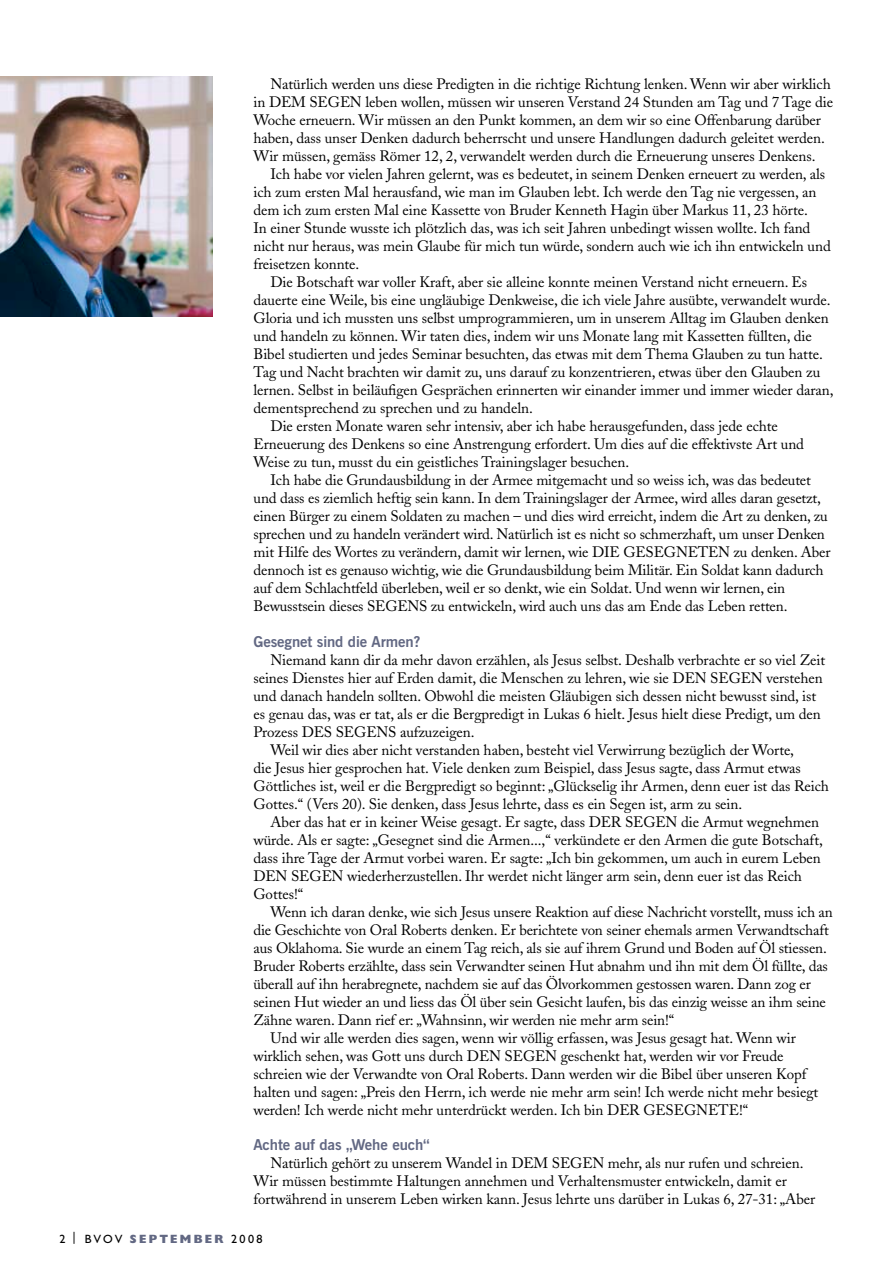
<style>
.page{position:relative;width:893px;height:1263px;background:#fff}
.page>*{position:absolute;margin:0;border:0;box-sizing:border-box;transform-origin:0 0}
.t1{font:15px/18px "Adobe Caslon";letter-spacing:-.005em;color:#000}
.t2{font:700 15px "News Gothic BT";letter-spacing:-.005em;color:#626883}
.t3{font:12px "Humanist 521 BT";letter-spacing:.18em;color:#000}
.s1{font-weight:800;color:#626883}
</style>
<div class="page">
<img style="left:0;top:77px;width:213px;height:240px">
<p class="t1" style="left:253px;top:75px;width:581px;text-indent:17px">Natürlich werden uns diese Predigten in die richtige Richtung lenken. Wenn wir aber wirklich in DEM SEGEN leben wollen, müssen wir unseren Verstand 24 Stunden am Tag und 7 Tage die Woche erneuern. Wir müssen an den Punkt kommen, an dem wir so eine Offenbarung darüber haben, dass unser Denken dadurch beherrscht und unsere Handlungen dadurch geleitet werden.<br>Wir müssen, gemäss Römer 12, 2, verwandelt werden durch die Erneuerung unseres Denkens.</p>
<p class="t1" style="left:270px;top:165px;width:556px">Ich habe vor vielen Jahren gelernt, was es bedeutet, in seinem Denken erneuert zu werden, als</p>
<p class="t1" style="left:253px;top:183px;width:564px">ich zum ersten Mal herausfand, wie man im Glauben lebt. Ich werde den Tag nie vergessen, an</p>
<p class="t1" style="left:253px;top:201px;width:556px">dem ich zum ersten Mal eine Kassette von Bruder Kenneth Hagin über Markus 11, 23 hörte.</p>
<p class="t1" style="left:253px;top:219px;width:558px">In einer Stunde wusste ich plötzlich das, was ich seit Jahren unbedingt wissen wollte. Ich fand</p>
<p class="t1" style="left:253px;top:237px;width:579px">nicht nur heraus, was mein Glaube für mich tun würde, sondern auch wie ich ihn entwickeln und</p>
<p class="t1" style="left:253px;top:255px;width:107px">freisetzen konnte.</p>
<p class="t1" style="left:270px;top:273px;width:538px">Die Botschaft war voller Kraft, aber sie alleine konnte meinen Verstand nicht erneuern. Es</p>
<p class="t1" style="left:253px;top:291px;width:579px">dauerte eine Weile, bis eine ungläubige Denkweise, die ich viele Jahre ausübte, verwandelt wurde.</p>
<p class="t1" style="left:253px;top:309px;width:577px">Gloria und ich mussten uns selbst umprogrammieren, um in unserem Alltag im Glauben denken</p>
<p class="t1" style="left:253px;top:327px;width:560px">und handeln zu können. Wir taten dies, indem wir uns Monate lang mit Kassetten füllten, die</p>
<p class="t1" style="left:253px;top:345px;width:571px">Bibel studierten und jedes Seminar besuchten, das etwas mit dem Thema Glauben zu tun hatte.</p>
<p class="t1" style="left:254px;top:363px;width:568px">Tag und Nacht brachten wir damit zu, uns darauf zu konzentrieren, etwas über den Glauben zu</p>
<p class="t1" style="left:254px;top:381px;width:582px">lernen. Selbst in beiläufigen Gesprächen erinnerten wir einander immer und immer wieder daran,</p>
<p class="t1" style="left:254px;top:399px;width:281px">dementsprechend zu sprechen und zu handeln.</p>
<p class="t1" style="left:271px;top:417px;width:509px">Die ersten Monate waren sehr intensiv, aber ich habe herausgefunden, dass jede echte</p>
<p class="t1" style="left:254px;top:435px;width:552px">Erneuerung des Denkens so eine Anstrengung erfordert. Um dies auf die effektivste Art und</p>
<p class="t1" style="left:254px;top:453px;width:377px">Weise zu tun, musst du ein geistliches Trainingslager besuchen.</p>
<p class="t1" style="left:271px;top:471px;width:542px">Ich habe die Grundausbildung in der Armee mitgemacht und so weiss ich, was das bedeutet</p>
<p class="t1" style="left:254px;top:489px;width:569px">und dass es ziemlich heftig sein kann. In dem Trainingslager der Armee, wird alles daran gesetzt,</p>
<p class="t1" style="left:254px;top:507px;width:576px">einen Bürger zu einem Soldaten zu machen – und dies wird erreicht, indem die Art zu denken, zu</p>
<p class="t1" style="left:254px;top:525px;width:573px">sprechen und zu handeln verändert wird. Natürlich ist es nicht so schmerzhaft, um unser Denken</p>
<p class="t1" style="left:254px;top:543px;width:578px">mit Hilfe des Wortes zu verändern, damit wir lernen, wie DIE GESEGNETEN zu denken. Aber</p>
<p class="t1" style="left:254px;top:561px;width:572px">dennoch ist es genauso wichtig, wie die Grundausbildung beim Militär. Ein Soldat kann dadurch</p>
<p class="t1" style="left:254px;top:579px;width:533px">auf dem Schlachtfeld überleben, weil er so denkt, wie ein Soldat. Und wenn wir lernen, ein</p>
<p class="t1" style="left:254px;top:597px;width:535px">Bewusstsein dieses SEGENS zu entwickeln, wird auch uns das am Ende das Leben retten.</p>
<p class="t2" style="left:253px;top:632px;width:168px">Gesegnet sind die Armen?</p>
<p class="t1" style="left:270px;top:651px;width:556px">Niemand kann dir da mehr davon erzählen, als Jesus selbst. Deshalb verbrachte er so viel Zeit</p>
<p class="t1" style="left:253px;top:669px;width:571px">seines Dienstes hier auf Erden damit, die Menschen zu lehren, wie sie DEN SEGEN verstehen</p>
<p class="t1" style="left:253px;top:687px;width:564px">und danach handeln sollten. Obwohl die meisten Gläubigen sich dessen nicht bewusst sind, ist</p>
<p class="t1" style="left:253px;top:705px;width:569px">es genau das, was er tat, als er die Bergpredigt in Lukas 6 hielt. Jesus hielt diese Predigt, um den</p>
<p class="t1" style="left:253px;top:723px;width:223px">Prozess DES SEGENS aufzuzeigen.</p>
<p class="t1" style="left:270px;top:741px;width:525px">Weil wir dies aber nicht verstanden haben, besteht viel Verwirrung bezüglich der Worte,</p>
<p class="t1" style="left:253px;top:759px;width:549px">die Jesus hier gesprochen hat. Viele denken zum Beispiel, dass Jesus sagte, dass Armut etwas</p>
<p class="t1" style="left:253px;top:777px;width:577px">Göttliches ist, weil er die Bergpredigt so beginnt: „Glückselig ihr Armen, denn euer ist das Reich</p>
<p class="t1" style="left:253px;top:795px;width:490px">Gottes.“ (Vers 20). Sie denken, dass Jesus lehrte, dass es ein Segen ist, arm zu sein.</p>
<p class="t1" style="left:270px;top:813px;width:550px">Aber das hat er in keiner Weise gesagt. Er sagte, dass DER SEGEN die Armut wegnehmen</p>
<p class="t1" style="left:253px;top:831px;width:571px">würde. Als er sagte: „Gesegnet sind die Armen...,“ verkündete er den Armen die gute Botschaft,</p>
<p class="t1" style="left:253px;top:849px;width:569px">dass ihre Tage der Armut vorbei waren. Er sagte: „Ich bin gekommen, um auch in eurem Leben</p>
<p class="t1" style="left:253px;top:867px;width:550px">DEN SEGEN wiederherzustellen. Ihr werdet nicht länger arm sein, denn euer ist das Reich</p>
<p class="t1" style="left:253px;top:885px;width:51px">Gottes!“</p>
<p class="t1" style="left:270px;top:903px;width:564px">Wenn ich daran denke, wie sich Jesus unsere Reaktion auf diese Nachricht vorstellt, muss ich an</p>
<p class="t1" style="left:253px;top:921px;width:577px">die Geschichte von Oral Roberts denken. Er berichtete von seiner ehemals armen Verwandtschaft</p>
<p class="t1" style="left:253px;top:939px;width:575px">aus Oklahoma. Sie wurde an einem Tag reich, als sie auf ihrem Grund und Boden auf Öl stiessen.</p>
<p class="t1" style="left:253px;top:957px;width:576px">Bruder Roberts erzählte, dass sein Verwandter seinen Hut abnahm und ihn mit dem Öl füllte, das</p>
<p class="t1" style="left:253px;top:975px;width:559px">überall auf ihn herabregnete, nachdem sie auf das Ölvorkommen gestossen waren. Dann zog er</p>
<p class="t1" style="left:253px;top:993px;width:574px">seinen Hut wieder an und liess das Öl über sein Gesicht laufen, bis das einzig weisse an ihm seine</p>
<p class="t1" style="left:253px;top:1011px;width:422px">Zähne waren. Dann rief er: „Wahnsinn, wir werden nie mehr arm sein!“</p>
<p class="t1" style="left:270px;top:1029px;width:527px">Und wir alle werden dies sagen, wenn wir völlig erfassen, was Jesus gesagt hat. Wenn wir</p>
<p class="t1" style="left:253px;top:1047px;width:532px">wirklich sehen, was Gott uns durch DEN SEGEN geschenkt hat, werden wir vor Freude</p>
<p class="t1" style="left:253px;top:1065px;width:554px">schreien wie der Verwandte von Oral Roberts. Dann werden wir die Bibel über unseren Kopf</p>
<p class="t1" style="left:253px;top:1083px;width:566px">halten und sagen: „Preis den Herrn, ich werde nie mehr arm sein! Ich werde nicht mehr besiegt</p>
<p class="t1" style="left:253px;top:1101px;width:496px">werden! Ich werde nicht mehr unterdrückt werden. Ich bin DER GESEGNETE!“</p>
<p class="t2" style="left:253px;top:1136px;width:178px">Achte auf das „Wehe euch“</p>
<p class="t1" style="left:253px;top:1154px;width:563px;text-indent:17px">Natürlich gehört zu unserem Wandel in DEM SEGEN mehr, als nur rufen und schreien.<br>Wir müssen bestimmte Haltungen annehmen und Verhaltensmuster entwickeln, damit er fortwährend in unserem Leben wirken kann. Jesus lehrte uns darüber in Lukas 6, 27-31: „Aber</p>
<p class="t3" style="left:71px;top:1231px;width:193px">| BVOV <span class="s1">SEPTEMBER</span> 2008</p>
</div>
